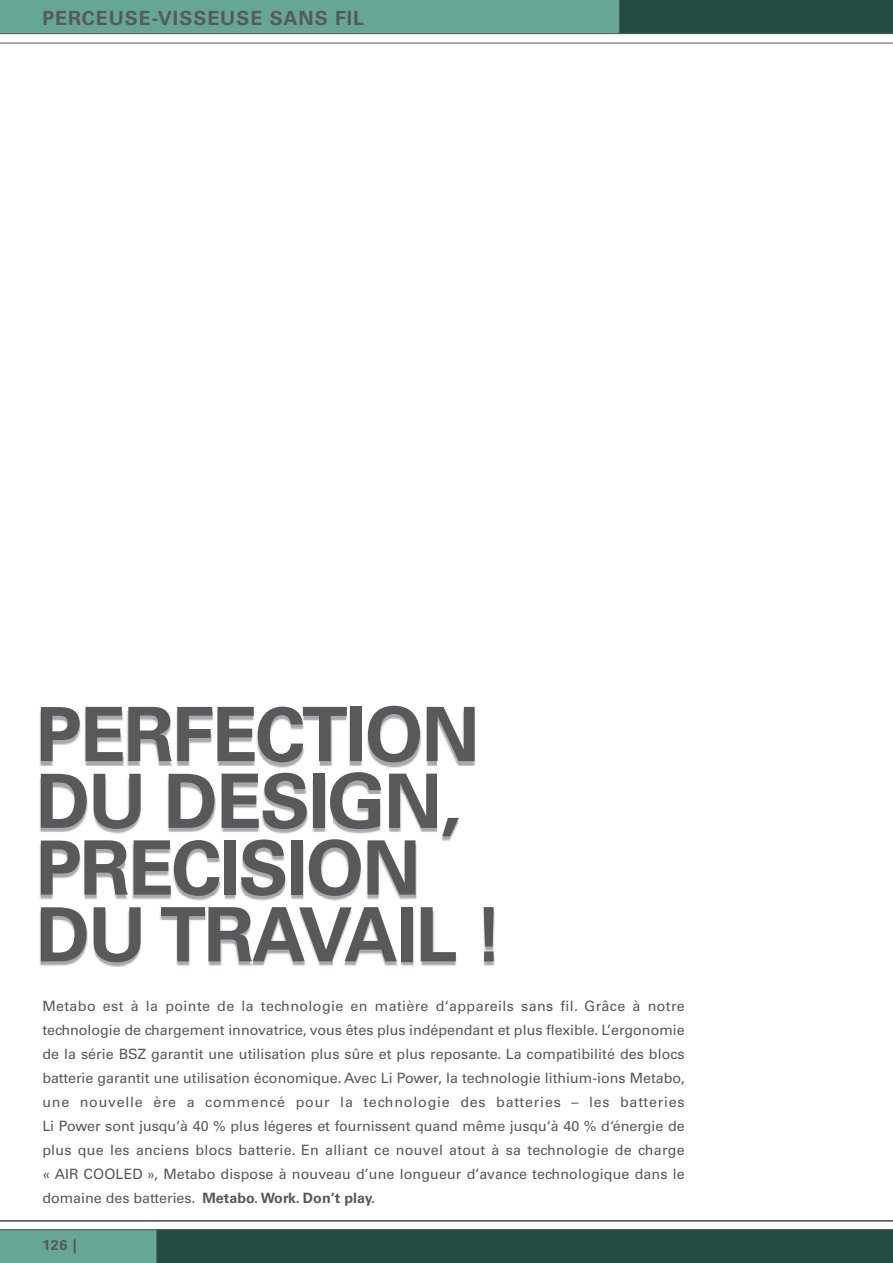
<style>
.page{position:relative;width:893px;height:1263px;background:#fff}
.page>*{position:absolute;margin:0;border:0;box-sizing:border-box;transform-origin:0 0}
.t1{font:700 75px/66.8px "Univers Metabo";letter-spacing:-.025em;color:#58595b}
.t2{font:700 19.5px "Univers Metabo";letter-spacing:.05em;color:#58595b}
.t3{font:14.25px/24px "Univers Metabo";letter-spacing:.01em;color:#58595b;text-align:justify}
.t4{font:700 14.25px "Univers Metabo";color:#58595b}
.s1{font-weight:700}
</style>
<div class="page">
<svg style="left:0;top:0;width:892px;height:34px;background:#50887c"></svg>
<svg style="left:0;top:1229px;width:892px;height:34px;background:#2f5a52"></svg>
<hr style="left:0;top:43px;width:892px;height:1px;background:#58595b">
<hr style="left:0;top:1220px;width:892px;height:1px;background:#58595b">
<img style="left:39px;top:709px;width:456px;height:258px">
<h2 class="t2" style="left:42px;top:10px;width:323px">PERCEUSE-VISSEUSE SANS FIL</h2>
<h1 class="t1" style="left:36px;top:706px;width:469px">PERFECTION<br>DU DESIGN,<br>PRECISION<br>DU TRAVAIL !</h1>
<p class="t3" style="left:42px;top:995px;width:644px">Metabo est à la pointe de la technologie en matière d‘appareils sans fil. Grâce à notre technologie de chargement innovatrice, vous êtes plus indépendant et plus flexible. L’ergonomie de la série BSZ garantit une utilisation plus sûre et plus reposante. La compatibilité des blocs batterie garantit une utilisation économique. Avec Li Power, la technologie lithium-ions Metabo, une nouvelle ère a commencé pour la technologie des batteries – les batteries Li Power sont jusqu‘à 40 % plus légeres et fournissent quand même jusqu‘à 40 % d‘énergie de plus que les anciens blocs batterie. En alliant ce nouvel atout à sa technologie de charge « AIR COOLED », Metabo dispose à nouveau d’une longueur d’avance technologique dans le domaine des batteries. <span class="s1">Metabo. Work. Don’t play.</span></p>
<p class="t4" style="left:42px;top:1239px;width:36px">126 |</p>
</div>
